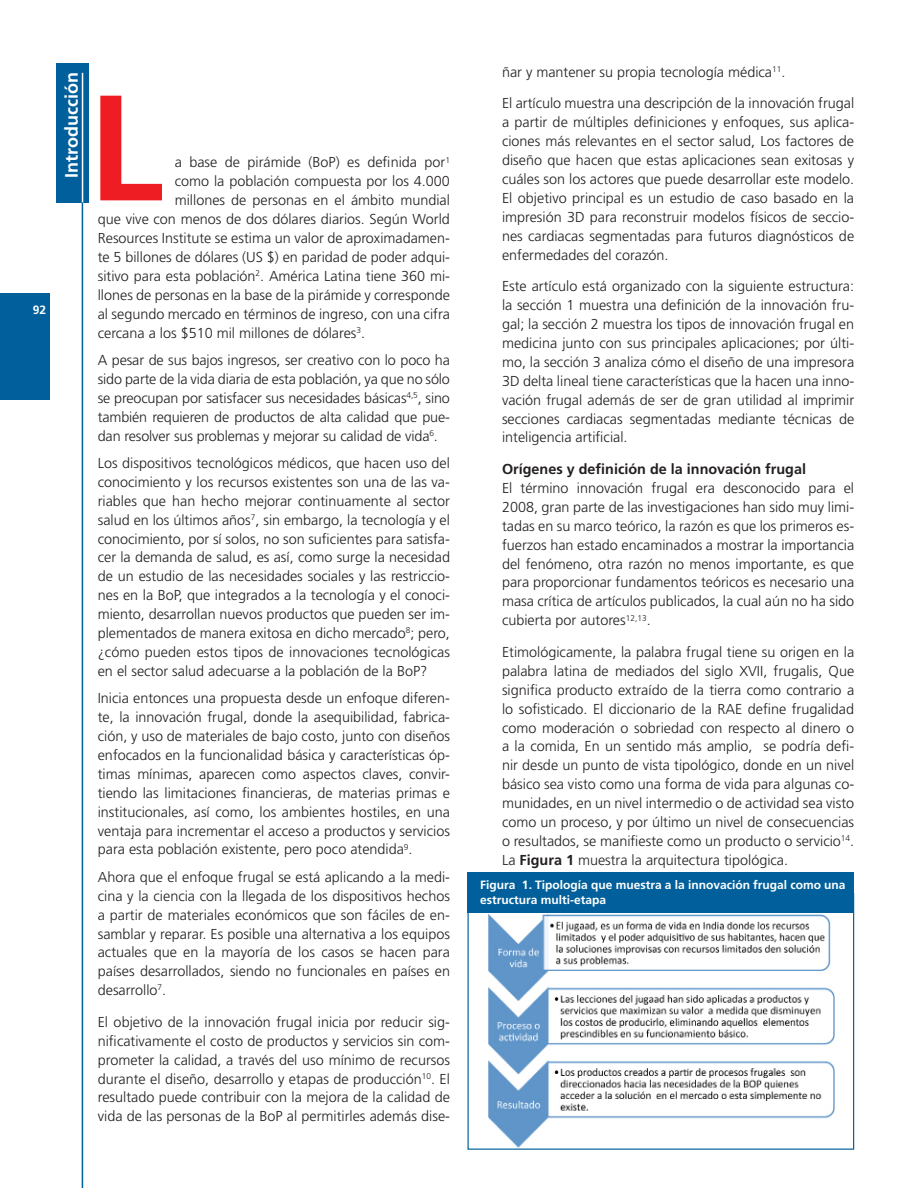
<style>
.page{position:relative;width:918px;height:1188px;background:#fff}
.page>*{position:absolute;margin:0;border:0;box-sizing:border-box;transform-origin:0 0}
.t1{font:700 18px "Frutiger";color:#fff}
.t2{font:300 14.4px/18.9px "Frutiger";color:#231f20;text-align:justify}
.t3{font:700 14.4px "Frutiger";color:#231f20}
.t4{font:700 12px/15px "Frutiger";color:#fff}
.s1{font-weight:700}
</style>
<div class="page">
<div style="left:0;top:293px;width:50px;height:107px;background:#01609b"></div>
<div style="left:56px;top:63px;width:32px;height:140px;background:#01609b"></div>
<hr style="left:82px;top:73px;width:1px;height:130px;background:#fff">
<hr style="left:82px;top:202px;width:1px;height:986px;background:#01609b">
<svg style="left:100px;top:96px;width:62px;height:104px"></svg>
<img style="left:488px;top:914px;width:347px;height:234px">
<div style="left:468px;top:872px;width:386px;height:41px;background:#01609b"></div>
<p class="t1" style="left:61px;top:178px;width:107px;rotate:-90deg">Introducción</p>
<p class="t4" style="left:33px;top:302px;width:15px">92</p>
<p class="t2" style="left:175px;top:153px;width:277px">a base de pirámide (BoP) es definida por<sup>1</sup></p>
<p class="t2" style="left:175px;top:172px;width:277px">como la población compuesta por los 4.000</p>
<p class="t2" style="left:175px;top:191px;width:277px">millones de personas en el ámbito mundial</p>
<p class="t2" style="left:98px;top:210px;width:354px">que vive con menos de dos dólares diarios. Según World</p>
<p class="t2" style="left:98px;top:229px;width:354px">Resources Institute se estima un valor de aproximadamen-</p>
<p class="t2" style="left:98px;top:248px;width:354px">te 5 billones de dólares (US $) en paridad de poder adqui-</p>
<p class="t2" style="left:98px;top:267px;width:354px">sitivo para esta población<sup>2</sup>. América Latina tiene 360 mi-</p>
<p class="t2" style="left:98px;top:286px;width:354px">llones de personas en la base de la pirámide y corresponde</p>
<p class="t2" style="left:98px;top:304px;width:354px">al segundo mercado en términos de ingreso, con una cifra</p>
<p class="t2" style="left:98px;top:323px;width:269px">cercana a los $510 mil millones de dólares<sup>3</sup>.</p>
<p class="t2" style="left:98px;top:351px;width:354px">A pesar de sus bajos ingresos, ser creativo con lo poco ha sido parte de la vida diaria de esta población, ya que no sólo se preocupan por satisfacer sus necesidades básicas<sup>4,5</sup>, sino también requieren de productos de alta calidad que pue&shy;dan resolver sus problemas y mejorar su calidad de vida<sup>6</sup>.</p>
<p class="t2" style="left:98px;top:454px;width:354px">Los dispositivos tecnológicos médicos, que hacen uso del conocimiento y los recursos existentes son una de las va&shy;riables que han hecho mejorar continuamente al sector salud en los últimos años<sup>7</sup>, sin embargo, la tecnología y el conocimiento, por sí solos, no son suficientes para satisfa&shy;cer la demanda de salud, es así, como surge la necesidad de un estudio de las necesidades sociales y las restriccio&shy;nes en la BoP, que integrados a la tecnología y el conoci&shy;miento, desarrollan nuevos productos que pueden ser im&shy;plementados de manera exitosa en dicho mercado<sup>8</sup>; pero, ¿cómo pueden estos tipos de innovaciones tecnológicas en el sector salud adecuarse a la población de la BoP?</p>
<p class="t2" style="left:98px;top:689px;width:354px">Inicia entonces una propuesta desde un enfoque diferen&shy;te, la innovación frugal, donde la asequibilidad, fabrica&shy;ción, y uso de materiales de bajo costo, junto con diseños enfocados en la funcionalidad básica y características óp&shy;timas mínimas, aparecen como aspectos claves, convir&shy;tiendo las limitaciones financieras, de materias primas e institucionales, así como, los ambientes hostiles, en una ventaja para incrementar el acceso a productos y servicios para esta población existente, pero poco atendida<sup>9</sup>.</p>
<p class="t2" style="left:98px;top:868px;width:354px">Ahora que el enfoque frugal se está aplicando a la medi&shy;cina y la ciencia con la llegada de los dispositivos hechos a partir de materiales económicos que son fáciles de en&shy;samblar y reparar. Es posible una alternativa a los equipos actuales que en la mayoría de los casos se hacen para países desarrollados, siendo no funcionales en países en desarrollo<sup>7</sup>.</p>
<p class="t2" style="left:98px;top:1013px;width:354px">El objetivo de la innovación frugal inicia por reducir sig&shy;nificativamente el costo de productos y servicios sin com&shy;prometer la calidad, a través del uso mínimo de recursos durante el diseño, desarrollo y etapas de producción<sup>10</sup>. El resultado puede contribuir con la mejora de la calidad de vida de las personas de la BoP al permitirles además dise-</p>
<p class="t2" style="left:502px;top:62px;width:285px">ñar y mantener su propia tecnología médica<sup>11</sup>.</p>
<p class="t2" style="left:502px;top:94px;width:354px">El artículo muestra una descripción de la innovación frugal a partir de múltiples definiciones y enfoques, sus aplica&shy;ciones más relevantes en el sector salud, Los factores de diseño que hacen que estas aplicaciones sean exitosas y cuáles son los actores que puede desarrollar este modelo.<br>El objetivo principal es un estudio de caso basado en la impresión 3D para reconstruir modelos físicos de seccio&shy;nes cardiacas segmentadas para futuros diagnósticos de enfermedades del corazón.</p>
<p class="t2" style="left:502px;top:277px;width:354px">Este artículo está organizado con la siguiente estructura: la sección 1 muestra una definición de la innovación fru&shy;gal; la sección 2 muestra los tipos de innovación frugal en medicina junto con sus principales aplicaciones; por últi&shy;mo, la sección 3 analiza cómo el diseño de una impresora 3D delta lineal tiene características que la hacen una inno&shy;vación frugal además de ser de gran utilidad al imprimir secciones cardiacas segmentadas mediante técnicas de inteligencia artificial.</p>
<p class="t3" style="left:502px;top:461px;width:306px">Orígenes y definición de la innovación frugal</p>
<p class="t2" style="left:502px;top:479px;width:354px">El término innovación frugal era desconocido para el 2008, gran parte de las investigaciones han sido muy limi&shy;tadas en su marco teórico, la razón es que los primeros es&shy;fuerzos han estado encaminados a mostrar la importancia del fenómeno, otra razón no menos importante, es que para proporcionar fundamentos teóricos es necesario una masa crítica de artículos publicados, la cual aún no ha sido cubierta por autores<sup>12,13</sup>.</p>
<p class="t2" style="left:502px;top:643px;width:354px">Etimológicamente, la palabra frugal tiene su origen en la palabra latina de mediados del siglo XVII, frugalis, Que significa producto extraído de la tierra como contrario a lo sofisticado. El diccionario de la RAE define frugalidad como moderación o sobriedad con respecto al dinero o a la comida, En un sentido más amplio, se podría defi&shy;nir desde un punto de vista tipológico, donde en un nivel básico sea visto como una forma de vida para algunas co&shy;munidades, en un nivel intermedio o de actividad sea visto como un proceso, y por último un nivel de consecuencias o resultados, se manifieste como un producto o servicio<sup>14</sup>.<br>La <span class="s1">Figura 1</span> muestra la arquitectura tipológica.</p>
<p class="t4" style="left:480px;top:878px;width:367px">Figura 1. Tipología que muestra a la innovación frugal como una estructura multi-etapa</p>
</div>
